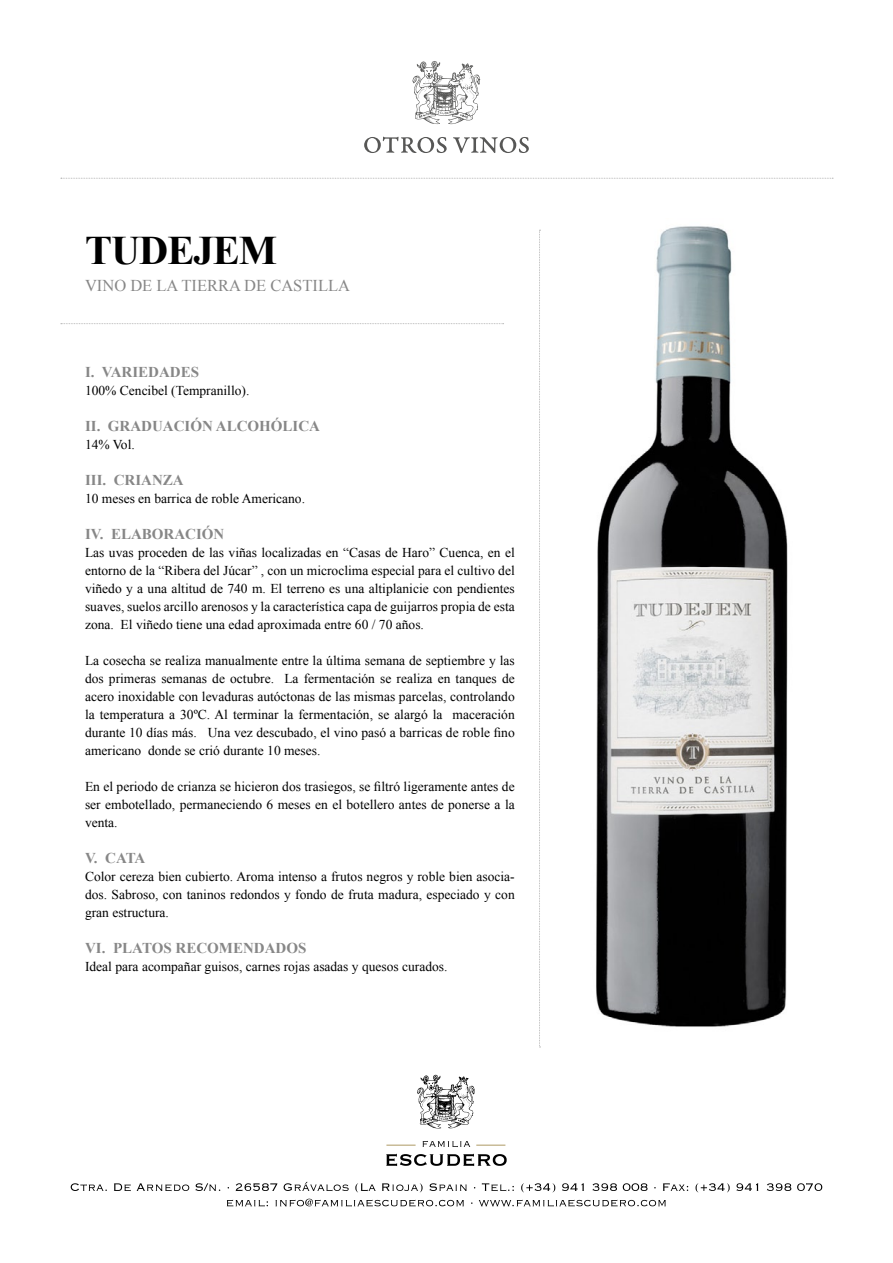
<style>
.page{position:relative;width:893px;height:1263px;background:#fff}
.page>*{position:absolute;margin:0;border:0;box-sizing:border-box;transform-origin:0 0}
.t1{font:700 40.5px "Times New Roman";letter-spacing:-.025em;color:#000}
.t2{font:16.5px "Times New Roman";color:#878787}
.t3{font:700 15px "Times New Roman";color:#878787}
.t4{font:13.5px/18px "Times New Roman";color:#000;text-align:justify}
</style>
<div class="page">
<img style="left:596px;top:226px;width:192px;height:801px">
<svg style="left:539px;top:230px;width:1px;height:817px"></svg>
<svg style="left:61px;top:178px;width:772px;height:1px"></svg>
<svg style="left:61px;top:323px;width:443px;height:1px"></svg>
<svg style="left:417px;top:1074px;width:58px;height:54px"></svg>
<svg style="left:422px;top:1141px;width:48px;height:6px"></svg>
<svg style="left:386px;top:1154px;width:121px;height:12px"></svg>
<hr style="left:386px;top:1145px;width:30px;height:1px;background:#ae9a64">
<svg style="left:476px;top:1145px;width:29px;height:1px"></svg>
<svg style="left:227px;top:1199px;width:439px;height:7px"></svg>
<svg style="left:71px;top:1182px;width:751px;height:10px"></svg>
<svg style="left:364px;top:137px;width:165px;height:16px"></svg>
<svg style="left:412px;top:61px;width:68px;height:63px"></svg>
<p class="t1" style="left:85px;top:223px;width:193px">TUDEJEM</p>
<p class="t2" style="left:85px;top:275px;width:267px">VINO DE LA TIERRA DE CASTILLA</p>
<p class="t3" style="left:85px;top:362px;width:116px">I. VARIEDADES</p>
<p class="t4" style="left:85px;top:381px;width:166px">100% Cencibel (Tempranillo).</p>
<p class="t3" style="left:85px;top:416px;width:237px">II. GRADUACIÓN ALCOHÓLICA</p>
<p class="t4" style="left:85px;top:435px;width:51px">14% Vol.</p>
<p class="t3" style="left:85px;top:470px;width:100px">III. CRIANZA</p>
<p class="t4" style="left:85px;top:489px;width:222px">10 meses en barrica de roble Americano.</p>
<p class="t3" style="left:85px;top:524px;width:141px">IV. ELABORACIÓN</p>
<p class="t4" style="left:85px;top:543px;width:431px">Las uvas proceden de las viñas localizadas en “Casas de Haro” Cuenca, en el entorno de la “Ribera del Júcar” , con un microclima especial para el cultivo del viñedo y a una altitud de 740 m. El terreno es una altiplanicie con pendientes suaves, suelos arcillo arenosos y la característica capa de guijarros propia de esta zona. El viñedo tiene una edad aproximada entre 60 / 70 años.</p>
<p class="t4" style="left:85px;top:651px;width:431px">La cosecha se realiza manualmente entre la última semana de septiembre y las dos primeras semanas de octubre. La fermentación se realiza en tanques de acero inoxidable con levaduras autóctonas de las mismas parcelas, controlando la temperatura a 30ºC. Al terminar la fermentación, se alargó la maceración du-ran-te 10 días más. Una vez des-cu-ba-do, el vino pa-só a ba-rri-cas de ro-ble fino americano donde se crió durante 10 meses.</p>
<p class="t4" style="left:85px;top:777px;width:431px">En el pe-rio-do de crian-za se hi-cie-ron dos tra-sie-gos, se fil-tró li-ge-ra-men-te an-tes de ser embotellado, permaneciendo 6 meses en el botellero antes de ponerse a la venta.</p>
<p class="t3" style="left:85px;top:848px;width:62px">V. CATA</p>
<p class="t4" style="left:85px;top:867px;width:431px">Color cereza bien cubierto. Aroma intenso a frutos negros y roble bien asocia&shy;dos. Sabroso, con taninos redondos y fondo de fruta madura, especiado y con gran estructura.</p>
<p class="t3" style="left:85px;top:938px;width:223px">VI. PLATOS RECOMENDADOS</p>
<p class="t4" style="left:85px;top:957px;width:364px">Ideal para acompañar guisos, carnes rojas asadas y quesos curados.</p>
</div>
